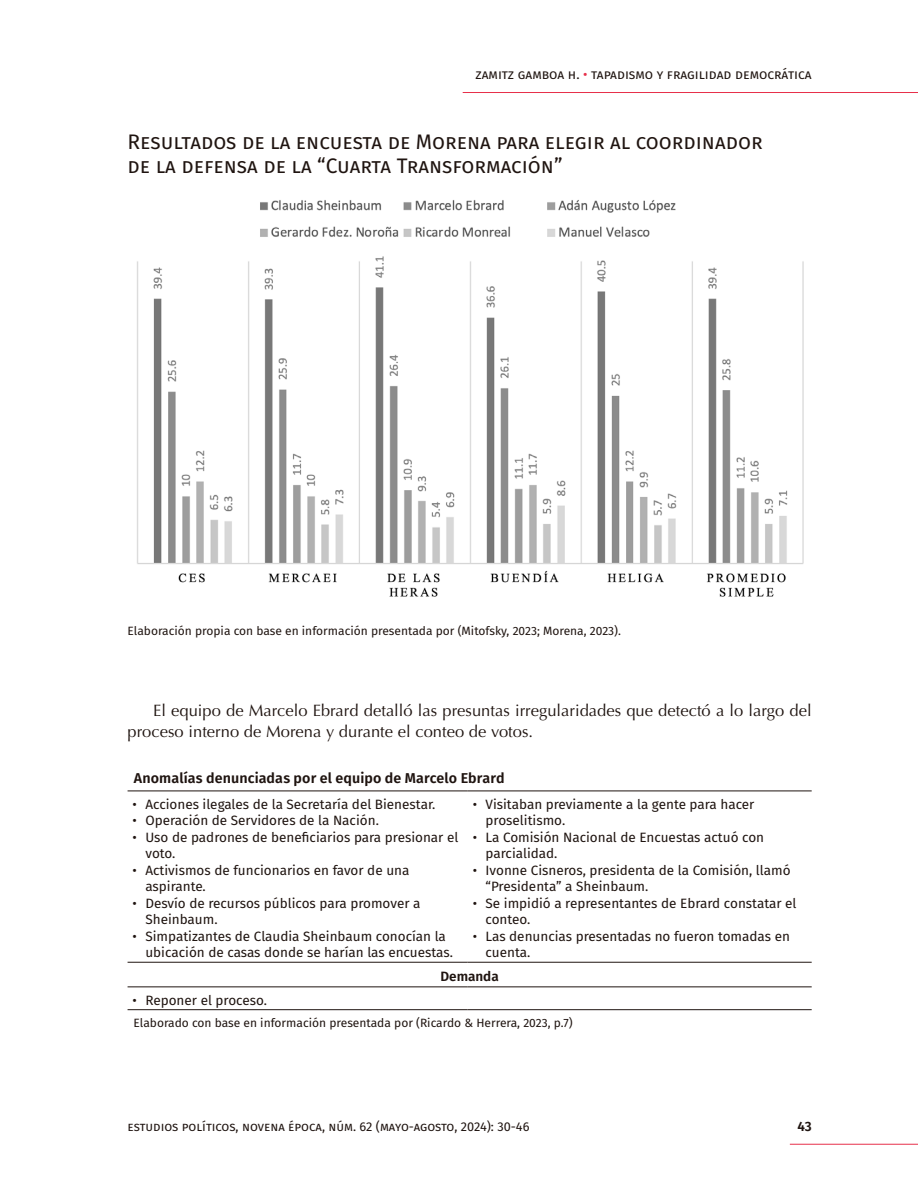
<style>
.page{position:relative;width:918px;height:1188px;background:#fff}
.page>*{position:absolute;margin:0;border:0;box-sizing:border-box;transform-origin:0 0}
.TITULO_1{font:21px/24px "Fira Sans";color:#1f1410}
.TEXTO{font:16.5px/21px "Optima";letter-spacing:.005em;color:#1f1410}
.CUADRO_titulo{font:600 14.25px "Fira Sans";letter-spacing:.005em;color:#1f1410}
.t1{font:13.5px/16.5px "Fira Sans";color:#1f1410}
.CUADRO_cabeza_centro{font:600 13.5px "Fira Sans";color:#1f1410}
.t2{font:12.75px "Fira Sans";color:#1f1410}
.FUENTE_GRAFICA{font:12px "Fira Sans";color:#1f1410}
.CUADRO_PIE_2{font:12px "Fira Sans";color:#1f1410}
.s1{color:#e7304b}
</style>
<div class="page">
<hr style="left:463px;top:92px;width:455px;height:1px;background:#e7304b">
<hr style="left:790px;top:1144px;width:128px;height:1px;background:#e7304b">
<hr style="left:128px;top:1009px;width:340px;height:1px;background:#1f1410">
<hr style="left:468px;top:1009px;width:344px;height:1px;background:#1f1410">
<hr style="left:128px;top:962px;width:340px;height:1px;background:#1f1410">
<hr style="left:468px;top:962px;width:344px;height:1px;background:#1f1410">
<hr style="left:128px;top:987px;width:340px;height:1px;background:#1f1410">
<hr style="left:468px;top:987px;width:344px;height:1px;background:#1f1410">
<hr style="left:128px;top:791px;width:340px;height:1px;background:#1f1410">
<hr style="left:468px;top:791px;width:344px;height:1px;background:#1f1410">
<img style="left:137px;top:200px;width:667px;height:397px">
<p class="t1" style="left:475px;top:66px;width:338px">zamitz gamboa h. <span class="s1">•</span> tapadismo y fragilidad democrática</p>
<p class="TITULO_1" style="left:128px;top:129px;width:637px">Resultados de la encuesta de Morena para elegir al coordinador de la defensa de la “Cuarta Transformación”</p>
<p class="FUENTE_GRAFICA" style="left:128px;top:622px;width:495px">Elaboración propia con base en información presentada por (Mitofsky, 2023; Morena, 2023).</p>
<p class="TEXTO" style="left:128px;top:700px;width:686px;text-indent:26px">El equipo de Marcelo Ebrard detalló las presuntas irregularidades que detectó a lo largo del proceso interno de Morena y durante el conteo de votos.</p>
<p class="CUADRO_titulo" style="left:134px;top:767px;width:372px">Anomalías denunciadas por el equipo de Marcelo Ebrard</p>
<p class="t1" style="left:133px;top:795px;width:304px">• Acciones ilegales de la Secretaría del Bienestar.</p>
<p class="t1" style="left:133px;top:812px;width:248px">• Operación de Servidores de la Nación.</p>
<p class="t1" style="left:145px;top:828px;width:315px;text-indent:-13px">• Uso de padrones de beneficiarios para presionar el voto.</p>
<p class="t1" style="left:145px;top:861px;width:266px;text-indent:-13px">• Activismos de funcionarios en favor de una aspirante.</p>
<p class="t1" style="left:145px;top:894px;width:277px;text-indent:-13px">• Desvío de recursos públicos para promover a<br>Sheinbaum.</p>
<p class="t1" style="left:145px;top:927px;width:309px;text-indent:-13px">• Simpatizantes de Claudia Sheinbaum conocían la ubicación de casas donde se harían las encuestas.</p>
<p class="t1" style="left:486px;top:795px;width:270px;text-indent:-13px">• Visitaban previamente a la gente para hacer proselitismo.</p>
<p class="t1" style="left:486px;top:828px;width:280px;text-indent:-13px">• La Comisión Nacional de Encuestas actuó con parcialidad.</p>
<p class="t1" style="left:486px;top:861px;width:307px;text-indent:-13px">• Ivonne Cisneros, presidenta de la Comisión, llamó “Presidenta” a Sheinbaum.</p>
<p class="t1" style="left:486px;top:894px;width:313px;text-indent:-13px">• Se impidió a representantes de Ebrard constatar el conteo.</p>
<p class="t1" style="left:486px;top:927px;width:306px;text-indent:-13px">• Las denuncias presentadas no fueron tomadas en cuenta.</p>
<p class="CUADRO_cabeza_centro" style="left:440px;top:965px;width:60px">Demanda</p>
<p class="t1" style="left:133px;top:991px;width:136px">• Reponer el proceso.</p>
<p class="CUADRO_PIE_2" style="left:134px;top:1014px;width:441px">Elaborado con base en información presentada por (Ricardo &amp; Herrera, 2023, p.7)</p>
<p class="t2" style="left:128px;top:1117px;width:403px">estudios políticos, novena época, núm. 62 (mayo-agosto, 2024): 30-46</p>
<p class="CUADRO_cabeza_centro" style="left:797px;top:1115px;width:16px">43</p>
</div>
